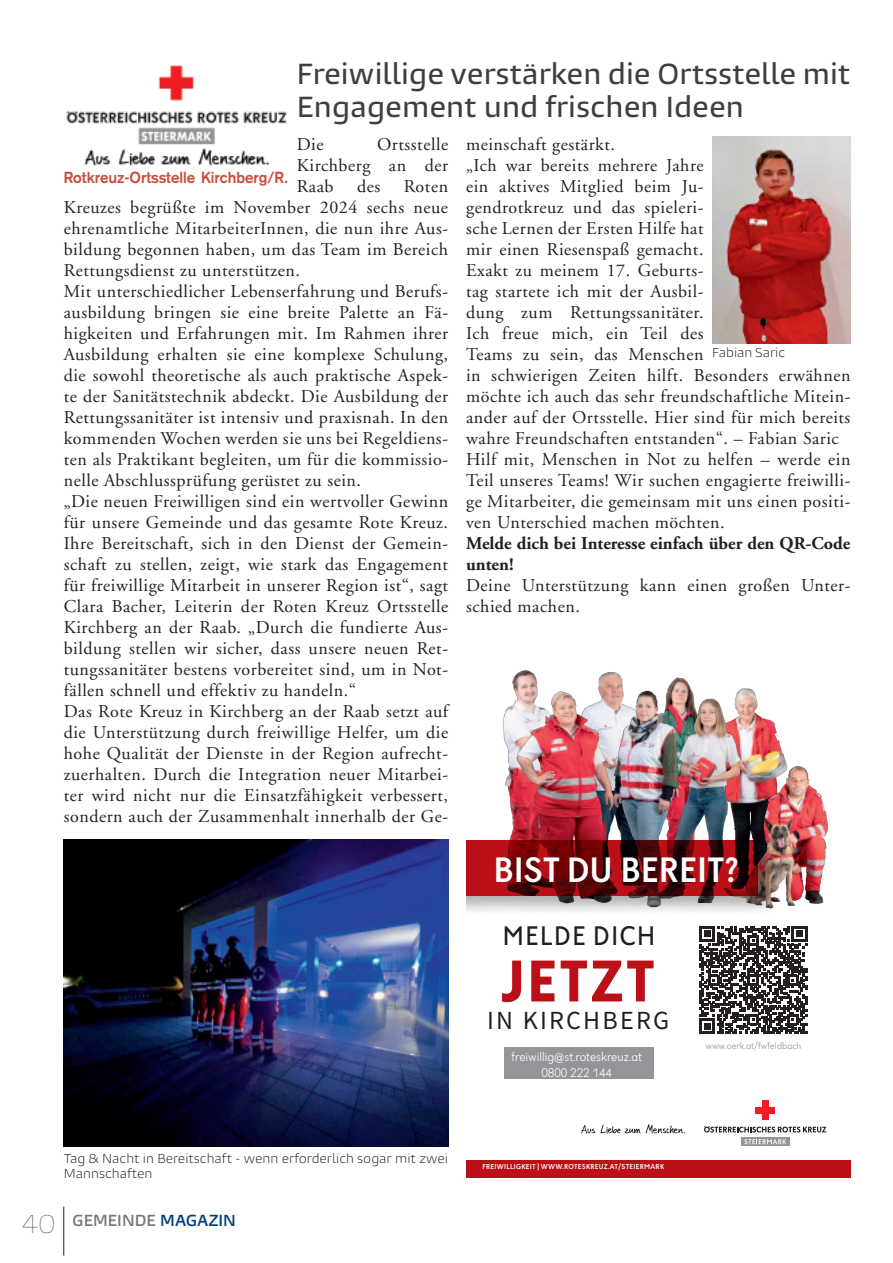
<style>
.page{position:relative;width:893px;height:1263px;background:#fff}
.page>*{position:absolute;margin:0;border:0;box-sizing:border-box;transform-origin:0 0}
.t1{font:700 60.9px "Dunant";letter-spacing:.035em;color:#bb1018}
.t2{font:500 36.6px "Dunant";color:#fff}
.t3{font:27.9px "Dunant";letter-spacing:.035em;color:#231f20}
.t4{font:500 27px/32.4px "Burlingame Pro";color:#3e3e3f}
.t5{font:26.1px "Source Sans Pro";letter-spacing:.085em;color:#231f20}
.t6{font:18px/21px "Adobe Garamond";letter-spacing:.03em;color:#231f20}
.t7{font:700 18px/21px "Adobe Garamond";color:#231f20}
.t8{font:700 15.75px "Akzidenz Grotesk";color:#c74e3d;scale:.96 1}
.t9{font:600 14.85px "Burlingame Pro";color:#76787b}
.t10{font:300 13.05px/15.6px "Dunant";color:#fff;text-align:center}
.t11{font:300 12px/14.2px "Burlingame Pro";color:#231f20}
.t12{font:300 9.9px "Dunant";color:#939598}
.t13{font:500 7.5px "Dunant";letter-spacing:.035em;color:#fff}
.s1{font-weight:100;font-size:24px}
.s2{color:#014081}
</style>
<div class="page">
<hr style="left:64px;top:1206px;width:1px;height:49px;background:#231f20">
<div style="left:466px;top:1160px;width:384px;height:18px;background:#bb1018"></div>
<div style="left:762px;top:1101px;width:6px;height:19px;background:#ee1d23"></div>
<div style="left:756px;top:1107px;width:19px;height:6px;background:#ee1d23"></div>
<svg style="left:704px;top:1126px;width:122px;height:6px"></svg>
<img style="left:581px;top:1124px;width:105px;height:10px">
<div style="left:741px;top:1137px;width:48px;height:9px;background:#939598"></div>
<svg style="left:744px;top:1139px;width:42px;height:5px"></svg>
<img style="left:747px;top:688px;width:33px;height:57px">
<img style="left:605px;top:672px;width:82px;height:17px">
<img style="left:769px;top:745px;width:59px;height:161px">
<img style="left:667px;top:689px;width:102px;height:148px">
<img style="left:502px;top:670px;width:103px;height:68px">
<img style="left:649px;top:691px;width:63px;height:146px">
<img style="left:504px;top:687px;width:145px;height:150px">
<div style="left:466px;top:837px;width:313px;height:80px;background:#231f20;opacity:.35"></div>
<svg style="left:466px;top:841px;width:292px;height:55px"></svg>
<div style="left:504px;top:1048px;width:149px;height:31px;background:#939598"></div>
<svg style="left:699px;top:926px;width:108px;height:108px"></svg>
<img style="left:66px;top:65px;width:221px;height:101px">
<img style="left:712px;top:136px;width:138px;height:208px">
<img style="left:64px;top:840px;width:384px;height:307px">
<h3 class="t4" style="left:297px;top:58px;width:555px">Freiwillige verstärken die Ortsstelle mit<br>Engagement und frischen Ideen</h3>
<p class="t6" style="left:297px;top:134px;width:28px">Die</p>
<p class="t6" style="left:297px;top:134px;width:153px;text-align:justify;text-indent:80px">Ortsstelle Kirchberg an der Raab</p>
<p class="t6" style="left:466px;top:134px;width:386px">meinschaft gestärkt.<br>„Ich war bereits mehrere Jahre<br>ein aktives Mitglied beim Ju-<br>gendrotkreuz und das spieleri-<br>sche Lernen der Ersten Hilfe hat<br>mir einen Riesenspaß gemacht.<br>Exakt zu meinem 17. Geburts-<br>tag startete ich mit der Ausbil-<br>dung zum Rettungssanitäter.<br>Ich freue mich, ein Teil des<br>Teams zu sein, das Menschen<br>in schwierigen Zeiten hilft. Besonders erwähnen möchte ich auch das sehr freundschaftliche Mitein&shy;ander auf der Ortsstelle. Hier sind für mich bereits wahre Freundschaften entstanden“. – Fabian Saric Hilf mit, Menschen in Not zu helfen – werde ein Teil unseres Teams! Wir suchen engagierte freiwilli&shy;ge Mitarbeiter, die gemeinsam mit uns einen positi&shy;ven Unterschied machen möchten.</p>
<p class="t7" style="left:466px;top:533px;width:386px">Melde dich bei Interesse einfach über den QR-Code unten!</p>
<p class="t6" style="left:466px;top:575px;width:386px">Deine Unterstützung kann einen großen Unter&shy;schied machen.</p>
<p class="t8" style="left:64px;top:169px;width:235px">Rotkreuz-Ortsstelle Kirchberg/R.</p>
<p class="t6" style="left:357px;top:176px;width:25px">des</p>
<p class="t6" style="left:64px;top:176px;width:386px;text-indent:340px">Roten Kreuzes begrüßte im November 2024 sechs neue ehrenamtliche MitarbeiterInnen, die nun ihre Aus&shy;bildung begonnen haben, um das Team im Bereich Rettungsdienst zu unterstützen.<br>Mit unterschiedlicher Lebenserfahrung und Berufs&shy;ausbildung bringen sie eine breite Palette an Fä&shy;higkeiten und Erfahrungen mit. Im Rahmen ihrer Ausbildung erhalten sie eine komplexe Schulung, die sowohl theoretische als auch praktische Aspek&shy;te der Sanitätstechnik abdeckt. Die Ausbildung der Rettungssanitäter ist intensiv und praxisnah. In den kommenden Wochen werden sie uns bei Regeldiens&shy;ten als Praktikant begleiten, um für die kommissio&shy;nelle Abschlussprüfung gerüstet zu sein.<br>„Die neuen Freiwilligen sind ein wertvoller Gewinn für unsere Gemeinde und das gesamte Rote Kreuz.<br>Ihre Bereitschaft, sich in den Dienst der Gemein&shy;schaft zu stellen, zeigt, wie stark das Engagement für freiwillige Mitarbeit in unserer Region ist“, sagt Clara Bacher, Leiterin der Roten Kreuz Ortsstelle Kirchberg an der Raab. „Durch die fundierte Aus&shy;bildung stellen wir sicher, dass unsere neuen Ret&shy;tungssanitäter bestens vorbereitet sind, um in Not&shy;fällen schnell und effektiv zu handeln.“<br>Das Rote Kreuz in Kirchberg an der Raab setzt auf die Unterstützung durch freiwillige Helfer, um die hohe Qualität der Dienste in der Region aufrecht&shy;zuerhalten. Durch die Integration neuer Mitarbei&shy;ter wird nicht nur die Einsatzfähigkeit verbessert, sondern auch der Zusammenhalt innerhalb der Ge-</p>
<p class="t11" style="left:712px;top:345px;width:75px">Fabian Saric</p>
<h2 class="t2" style="left:493px;top:849px;width:247px">BIST DU BEREIT?</h2>
<h3 class="t3" style="left:502px;top:920px;width:155px">MELDE DICH</h3>
<h1 class="t1" style="left:501px;top:946px;width:155px">JETZT</h1>
<p class="t11" style="left:64px;top:1152px;width:386px">Tag &amp; Nacht in Bereitschaft - wenn erforderlich sogar mit zwei<br>Mannschaften</p>
<p class="t9" style="left:21px;top:1211px;width:216px"><span class="s1">40</span> GEMEINDE <span class="s2">MAGAZIN</span></p>
<h3 class="t5" style="left:487px;top:1003px;width:184px">IN KIRCHBERG</h3>
<p class="t10" style="left:511px;top:1049px;width:132px">freiwillig@st.roteskreuz.at<br>0800 222 144</p>
<p class="t13" style="left:483px;top:1162px;width:183px">FREIWILLIGKEIT | WWW.ROTESKREUZ.AT/STEIERMARK</p>
<p class="t12" style="left:705px;top:1040px;width:97px">www.oerk.at/fwfeldbach</p>
</div>
